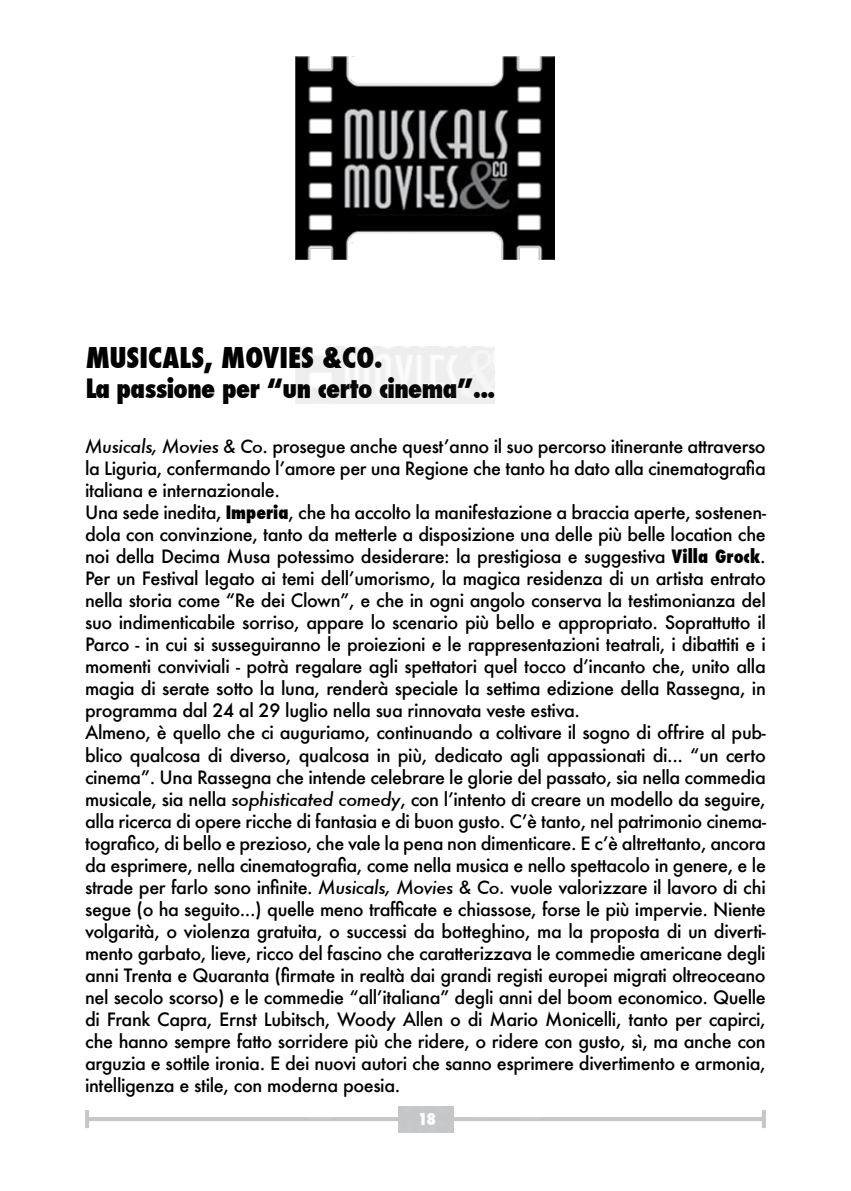
<style>
.page{position:relative;width:851px;height:1191px;background:#fff}
.page>*{position:absolute;margin:0;border:0;box-sizing:border-box;transform-origin:0 0}
.t1{font:800 condensed 28px "Futura";color:#000}
.t2{font:800 condensed 26px "Futura";letter-spacing:-.02em;color:#000}
.t3{font:500 18px/22px "Futura";letter-spacing:-.02em;color:#000}
.t4{font:800 condensed 16px "Futura";color:#fff}
.s1{font-style:italic}
.s2{font-weight:800;font-stretch:condensed}
</style>
<div class="page">
<hr style="left:87px;top:1117px;width:676px;height:4px;background:#c5c6c8">
<svg style="left:761px;top:1110px;width:4px;height:18px"></svg>
<hr style="left:85px;top:1110px;width:4px;height:18px;background:#c5c6c8">
<img style="left:295px;top:56px;width:259px;height:204px">
<h1 class="t1" style="left:85px;top:338px;width:299px">Musicals, Movies &amp;Co.</h1>
<h2 class="t2" style="left:85px;top:370px;width:412px">La passione per “un certo cinema”...</h2>
<p class="t3" style="left:85px;top:435px;width:682px"><span class="s1">Musicals, Movies &amp; Co</span>. prosegue anche quest’anno il suo percorso itinerante attraverso la Liguria, confermando l’amore per una Regione che tanto ha dato alla cinematografia italiana e internazionale.<br>Una sede inedita, <span class="s2">Imperia</span>, che ha accolto la manifestazione a braccia aperte, sostenen&shy;dola con convinzione, tanto da metterle a disposizione una delle più belle location che noi della Decima Musa potessimo desiderare: la prestigiosa e suggestiva <span class="s2">Villa Grock</span>.<br>Per un Festival legato ai temi dell’umorismo, la magica residenza di un artista entrato nella storia come “Re dei Clown”, e che in ogni angolo conserva la testimonianza del suo indimenticabile sorriso, appare lo scenario più bello e appropriato. Soprattutto il Parco - in cui si susseguiranno le proiezioni e le rappresentazioni teatrali, i dibattiti e i momenti conviviali - potrà regalare agli spettatori quel tocco d’incanto che, unito alla magia di serate sotto la luna, renderà speciale la settima edizione della Rassegna, in programma dal 24 al 29 luglio nella sua rinnovata veste estiva.<br>Almeno, è quello che ci auguriamo, continuando a coltivare il sogno di offrire al pub&shy;blico qualcosa di diverso, qualcosa in più, dedicato agli appassionati di... “un certo cinema”. Una Rassegna che intende celebrare le glorie del passato, sia nella commedia musicale, sia nella <span class="s1">sophisticated comedy</span>, con l’intento di creare un modello da seguire, alla ricerca di opere ricche di fantasia e di buon gusto. C’è tanto, nel patrimonio cinema&shy;tografico, di bello e prezioso, che vale la pena non dimenticare. E c’è altrettanto, ancora da esprimere, nella cinematografia, come nella musica e nello spettacolo in genere, e le strade per farlo sono infinite. <span class="s1">Musicals, Movies &amp; Co.</span> vuole valorizzare il lavoro di chi segue (o ha seguito...) quelle meno trafficate e chiassose, forse le più impervie. Niente volgarità, o violenza gratuita, o successi da botteghino, ma la proposta di un diverti&shy;mento garbato, lieve, ricco del fascino che caratterizzava le commedie americane degli anni Trenta e Quaranta (firmate in realtà dai grandi registi europei migrati oltreoceano nel secolo scorso) e le commedie “all’italiana” degli anni del boom economico. Quelle di Frank Capra, Ernst Lubitsch, Woody Allen o di Mario Monicelli, tanto per capirci, che hanno sempre fatto sorridere più che ridere, o ridere con gusto, sì, ma anche con arguzia e sottile ironia. E dei nuovi autori che sanno esprimere divertimento e armonia, intelligenza e stile, con moderna poesia.</p>
<p class="t4" style="left:417px;top:1108px;width:20px">18</p>
</div>
